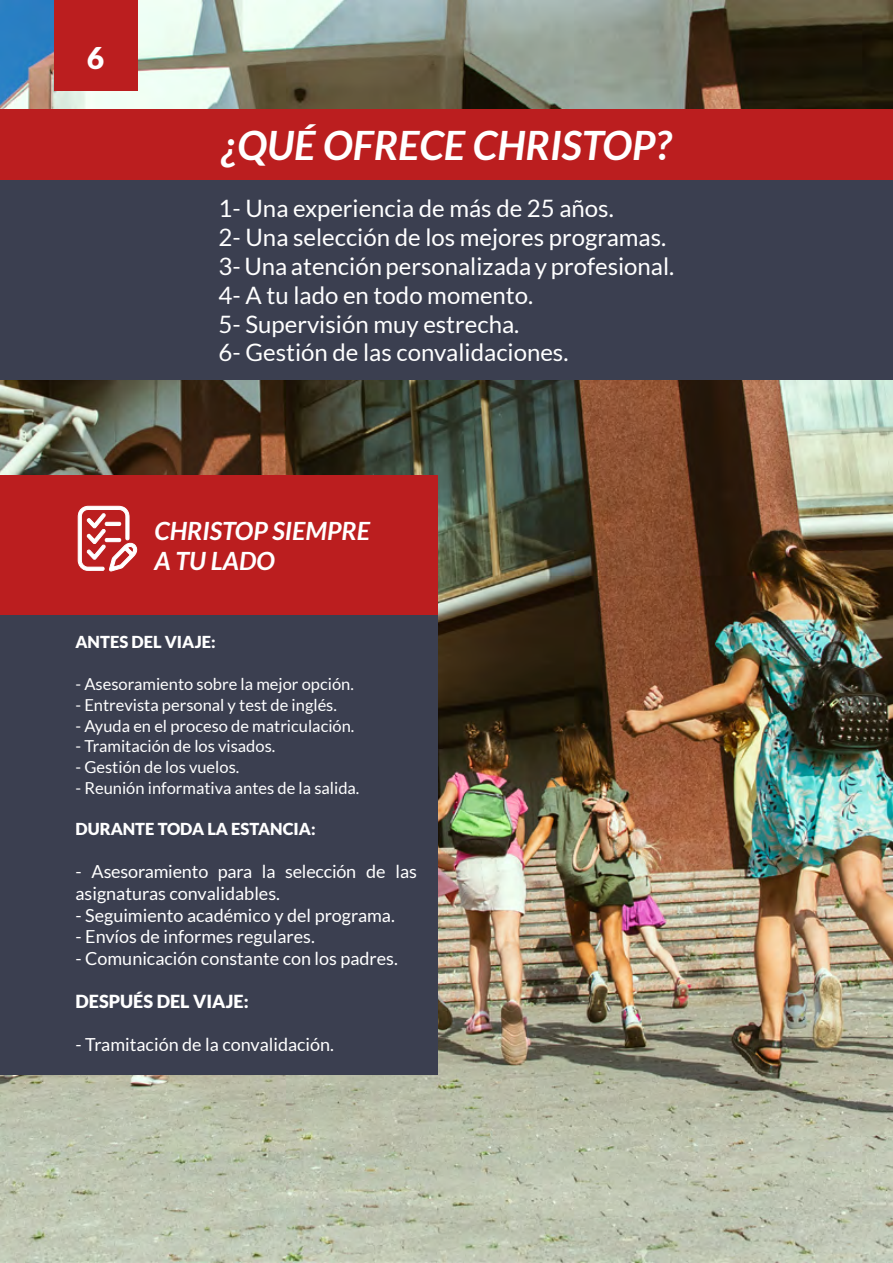
<style>
.page{position:relative;width:893px;height:1263px;background:#fff}
.page>*{position:absolute;margin:0;border:0;box-sizing:border-box;transform-origin:0 0}
.t1{font:italic 700 40.5px "Lato";color:#fff}
.t2{font:900 30px "Lato";color:#fff}
.t3{font:italic 700 25.2px/30.2px "Lato";color:#fff}
.t4{font:24px/28.8px "Lato";color:#fff}
.t5{font:18px/21.6px "Lato";color:#fff}
.t6{font:900 18px "Lato";color:#fff}
.t7{font:16.5px "Lato";color:#fff}
.t8{font:900 16.5px "Lato";color:#fff}
</style>
<div class="page">
<img style="left:0;top:0;width:893px;height:1263px">
<div style="left:0;top:179px;width:893px;height:201px;background:#3b3f50"></div>
<div style="left:0;top:109px;width:893px;height:70px;background:#bb1e1f"></div>
<div style="left:0;top:615px;width:437px;height:459px;background:#3b3f50"></div>
<div style="left:0;top:476px;width:437px;height:139px;background:#bb1e1f"></div>
<svg style="left:78px;top:506px;width:59px;height:65px"></svg>
<div style="left:54px;top:0;width:83px;height:90px;background:#bb1e1f"></div>
<h2 class="t2" style="left:87px;top:41px;width:19px">6</h2>
<h1 class="t1" style="left:222px;top:122px;width:451px">¿QUÉ OFRECE CHRISTOP?</h1>
<h3 class="t4" style="left:219px;top:194px;width:457px">1- Una experiencia de más de 25 años.<br>2- Una selección de los mejores programas.<br>3- Una atención personalizada y profesional.<br>4- A tu lado en todo momento.<br>5- Supervisión muy estrecha.<br>6- Gestión de las convalidaciones.</h3>
<h3 class="t3" style="left:154px;top:516px;width:217px">CHRISTOP SIEMPRE<br>A TU LADO</h3>
<p class="t8" style="left:75px;top:632px;width:142px">ANTES DEL VIAJE:</p>
<p class="t7" style="left:75px;top:675px;width:280px">- Asesoramiento sobre la mejor opción.</p>
<p class="t7" style="left:75px;top:696px;width:263px">- Entrevista personal y test de inglés.</p>
<p class="t7" style="left:75px;top:716px;width:280px">- Ayuda en el proceso de matriculación.</p>
<p class="t7" style="left:75px;top:737px;width:201px">- Tramitación de los visados.</p>
<p class="t7" style="left:75px;top:758px;width:165px">- Gestión de los vuelos.</p>
<p class="t7" style="left:75px;top:779px;width:285px">- Reunión informativa antes de la salida.</p>
<p class="t8" style="left:75px;top:819px;width:242px">DURANTE TODA LA ESTANCIA:</p>
<p class="t5" style="left:75px;top:861px;width:343px">- Asesoramiento para la selección de las asignaturas convalidables.</p>
<p class="t5" style="left:75px;top:904px;width:321px">- Seguimiento académico y del programa.</p>
<p class="t5" style="left:75px;top:926px;width:241px">- Envíos de informes regulares.</p>
<p class="t5" style="left:75px;top:947px;width:324px">- Comunicación constante con los padres.</p>
<p class="t6" style="left:75px;top:991px;width:175px">DESPUÉS DEL VIAJE:</p>
<p class="t5" style="left:75px;top:1034px;width:260px">- Tramitación de la convalidación.</p>
</div>
